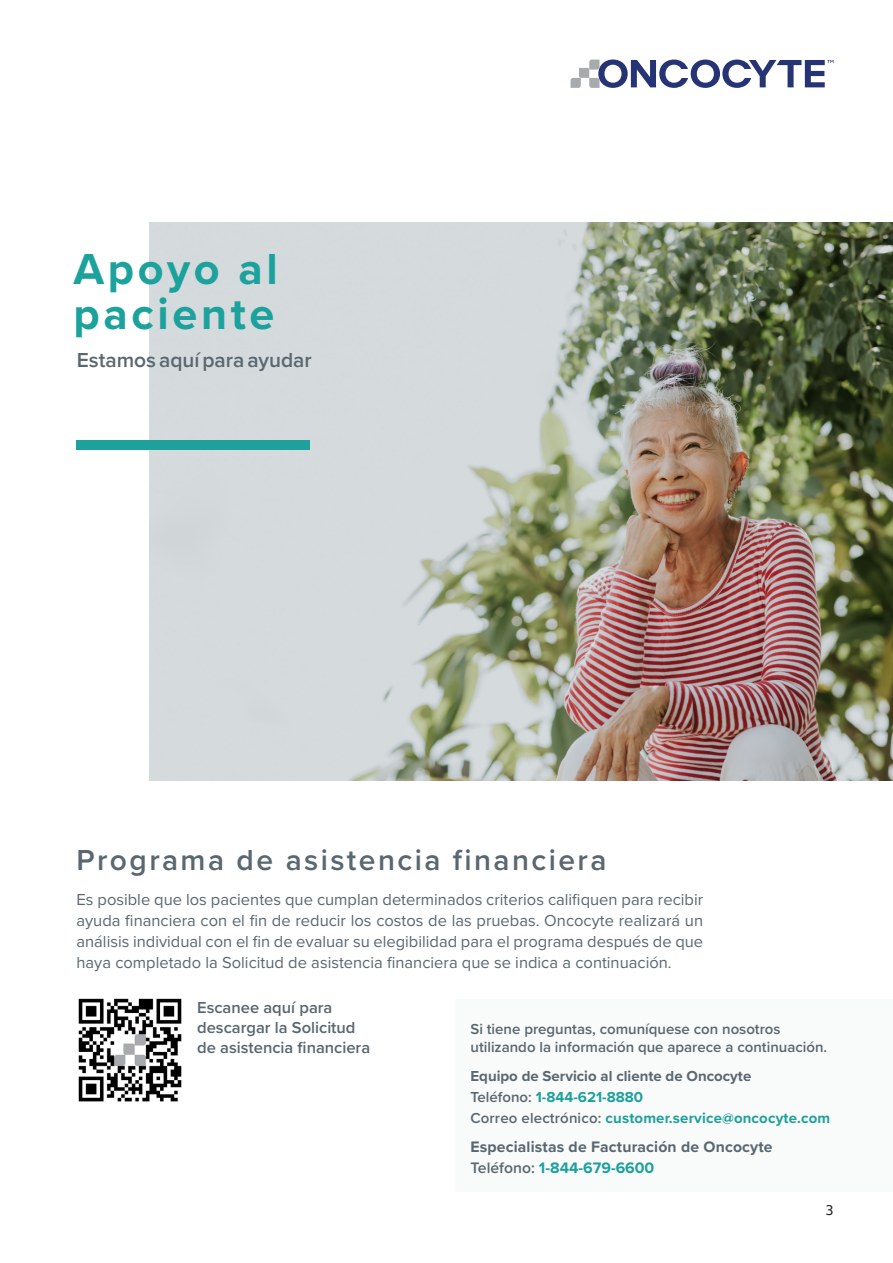
<style>
.page{position:relative;width:893px;height:1263px;background:#fff}
.page>*{position:absolute;margin:0;border:0;box-sizing:border-box;transform-origin:0 0}
.Headline{font:700 45px/45px "Proxima Nova";letter-spacing:.08em;color:#1ca29c}
.TOC_Header_Text{font:600 30px "Proxima Nova";letter-spacing:.08em;color:#596770}
.Body_Text_-_For_Excerpt{font:600 21px "Proxima Nova";color:#596770}
.Body_Text_-_For_Excerpt-2{font:16.5px/21px "Proxima Nova";color:#596770;text-align:justify}
.t1{font:600 16.5px/19.8px "Proxima Nova";color:#596770}
.Body_Text_-_For_Excerpt-3{font:700 15.75px "Proxima Nova";letter-spacing:.01em;color:#596770}
.Body_Text_-_For_Excerpt-4{font:700 15.75px "Proxima Nova";color:#1ea19c}
.Body_Text_-_For_Excerpt-5{font:600 15px/18px "Proxima Nova";color:#596770}
.Body_Text_-_For_Excerpt-6{font:700 15px "Proxima Nova";letter-spacing:.01em;color:#1ea19c}
.Body_Text_-_For_Excerpt-7{font:700 15px "Proxima Nova";color:#596770}
.t2{font:13.5px "Hack";color:#231f20}
.s1{font-weight:600;color:#596770}
</style>
<div class="page">
<img style="left:149px;top:222px;width:744px;height:558px">
<div style="left:77px;top:440px;width:233px;height:9px;background:#1ea19c"></div>
<svg style="left:570px;top:60px;width:263px;height:28px"></svg>
<div style="left:455px;top:999px;width:438px;height:193px;background:#f9fafa"></div>
<img style="left:78px;top:998px;width:104px;height:104px">
<p class="Headline" style="left:74px;top:245px;width:206px">Apoyo al paciente</p>
<p class="Body_Text_-_For_Excerpt" style="left:77px;top:345px;width:237px">Estamos aquí para ayudar</p>
<p class="TOC_Header_Text" style="left:76px;top:838px;width:531px">Programa de asistencia financiera</p>
<p class="Body_Text_-_For_Excerpt-2" style="left:76px;top:888px;width:628px">Es posible que los pacientes que cumplan determinados criterios califiquen para recibir ayuda financiera con el fin de reducir los costos de las pruebas. Oncocyte realizará un análisis individual con el fin de evaluar su elegibilidad para el programa después de que haya completado la Solicitud de asistencia financiera que se indica a continuación.</p>
<p class="t1" style="left:197px;top:997px;width:175px">Escanee aquí para descargar la Solicitud de asistencia financiera</p>
<p class="Body_Text_-_For_Excerpt-5" style="left:470px;top:1020px;width:358px">Si tiene preguntas, comuníquese con nosotros utilizando la información que aparece a continuación.</p>
<p class="Body_Text_-_For_Excerpt-7" style="left:470px;top:1065px;width:282px">Equipo de Servicio al cliente de Oncocyte</p>
<p class="Body_Text_-_For_Excerpt-6" style="left:470px;top:1086px;width:174px"><span class="s1">Teléfono:</span> 1-844-621-8880</p>
<p class="Body_Text_-_For_Excerpt-6" style="left:470px;top:1107px;width:361px"><span class="s1">Correo electrónico:</span> customer.service@oncocyte.com</p>
<p class="Body_Text_-_For_Excerpt-3" style="left:470px;top:1135px;width:304px">Especialistas de Facturación de Oncocyte</p>
<p class="Body_Text_-_For_Excerpt-4" style="left:470px;top:1156px;width:185px"><span class="s1">Teléfono:</span> 1-844-679-6600</p>
<p class="t2" style="left:825px;top:1202px;width:10px">3</p>
</div>
